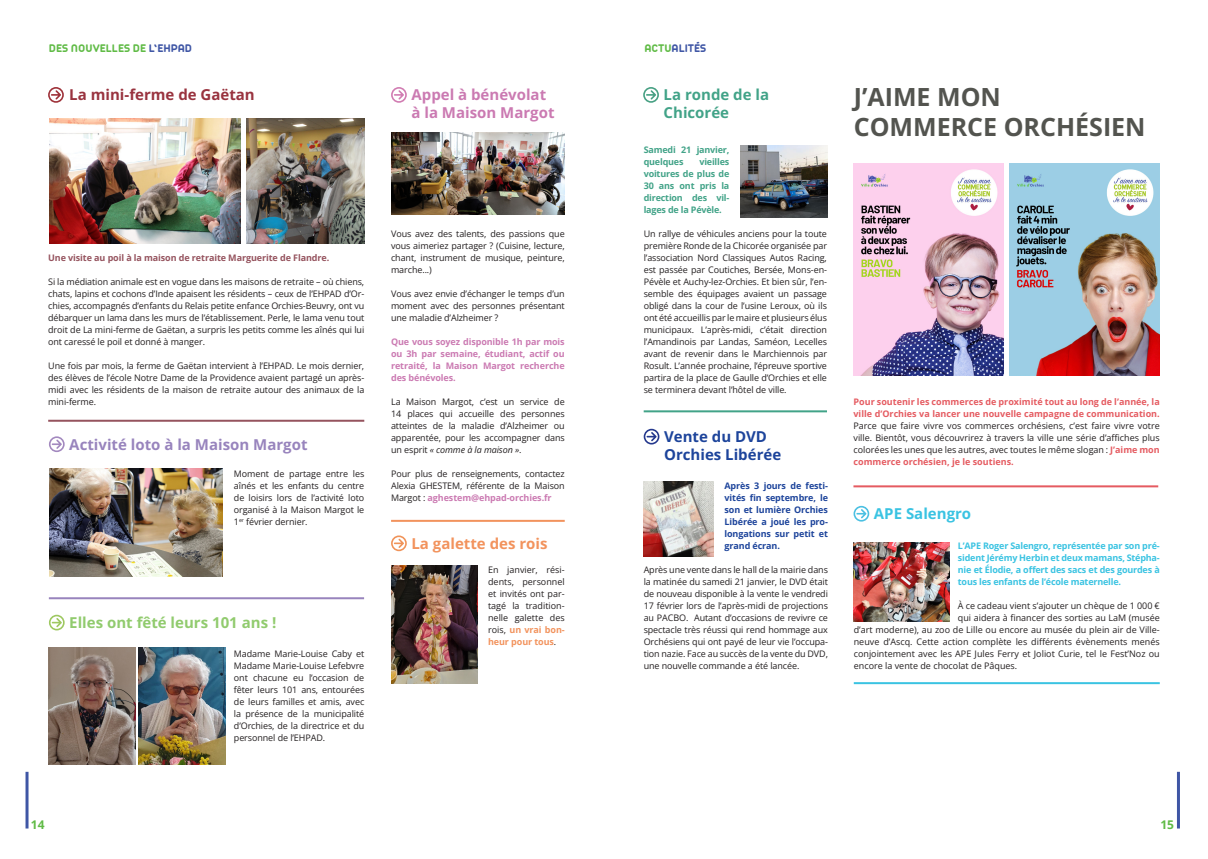
<style>
.page{position:relative;width:1208px;height:859px;background:#fff}
.page>*{position:absolute;margin:0;border:0;box-sizing:border-box;transform-origin:0 0}
.t1{font:700 25px "Open Sans";color:#53544f}
.t2{font:700 15px "Open Sans";color:#cb7ab2}
.t3{font:700 15px "Open Sans";color:#9884bd}
.t4{font:700 15px "Open Sans";color:#91cb6e}
.t5{font:700 15px "Open Sans";color:#1d449b}
.t6{font:700 15px "Open Sans";color:#99333f}
.t7{font:700 15px "Open Sans";color:#42a388}
.t8{font:700 15px "Open Sans";color:#f2935d}
.t9{font:700 15px "Open Sans";color:#3ac3e2}
.t10{font:700 12px "Arista Pro Trial";color:#60bb46}
.t11{font:700 12px "Arista Pro Trial";color:#3f56a5}
.t12{font:700 12px "Open Sans";color:#60bb46}
.t13{font:9px/12px "Open Sans";letter-spacing:-.01em;color:#231f20;text-align:justify}
.t14{font:700 9px/12px "Open Sans";letter-spacing:-.02em;color:#3ac3e2;text-align:justify}
.t15{font:700 9px/12px "Open Sans";letter-spacing:-.01em;color:#1d449b;text-align:justify}
.t16{font:700 9px/12px "Open Sans";letter-spacing:-.01em;color:#cb7ab2;text-align:justify}
.t17{font:700 9px/12px "Open Sans";letter-spacing:-.02em;color:#42a388}
.t18{font:700 9px "Open Sans";letter-spacing:-.01em;color:#95535e}
.s1{color:#3f56a5}
.s2{font-style:italic}
.s3{font-weight:700;color:#cb7ab2}
.s4{font-weight:700;color:#f2935d}
.s5{color:#60bb46}
.s6{font-weight:700;color:#e55b61}
</style>
<div class="page">
<hr style="left:1177px;top:772px;width:3px;height:56px;background:#3f56a5">
<hr style="left:26px;top:772px;width:3px;height:56px;background:#3f56a5">
<img style="left:391px;top:132px;width:174px;height:82px">
<img style="left:49px;top:469px;width:174px;height:108px">
<hr style="left:391px;top:520px;width:174px;height:2px;background:#f2935d">
<hr style="left:643px;top:410px;width:184px;height:2px;background:#42a388">
<hr style="left:853px;top:682px;width:306px;height:2px;background:#3ac3e2">
<hr style="left:49px;top:597px;width:315px;height:2px;background:#9884bd">
<hr style="left:48px;top:420px;width:316px;height:2px;background:#95535e">
<img style="left:49px;top:119px;width:191px;height:125px">
<img style="left:391px;top:565px;width:87px;height:118px">
<img style="left:48px;top:647px;width:87px;height:118px">
<img style="left:138px;top:647px;width:87px;height:118px">
<img style="left:740px;top:146px;width:87px;height:72px">
<svg style="left:49px;top:436px;width:16px;height:16px"></svg>
<svg style="left:49px;top:615px;width:16px;height:15px"></svg>
<svg style="left:643px;top:87px;width:16px;height:16px"></svg>
<svg style="left:391px;top:535px;width:16px;height:16px"></svg>
<svg style="left:643px;top:429px;width:16px;height:15px"></svg>
<svg style="left:391px;top:87px;width:16px;height:16px"></svg>
<svg style="left:853px;top:506px;width:16px;height:16px"></svg>
<img style="left:246px;top:119px;width:118px;height:125px">
<hr style="left:853px;top:485px;width:305px;height:2px;background:#e55b61">
<img style="left:853px;top:163px;width:151px;height:213px">
<img style="left:1009px;top:163px;width:150px;height:213px">
<img style="left:643px;top:482px;width:70px;height:74px">
<svg style="left:48px;top:87px;width:16px;height:16px"></svg>
<img style="left:853px;top:542px;width:96px;height:79px">
<p class="t10" style="left:49px;top:41px;width:144px">DES NOUVELLES DE <span class="s1">L’EHPAD</span></p>
<p class="t6" style="left:69px;top:85px;width:187px">La mini-ferme de Gaëtan</p>
<p class="t2" style="left:411px;top:85px;width:136px">Appel à bénévolat</p>
<p class="t2" style="left:411px;top:103px;width:145px">à la Maison Margot</p>
<p class="t18" style="left:48px;top:251px;width:282px">Une visite au poil à la maison de retraite Marguerite de Flandre.</p>
<p class="t13" style="left:48px;top:275px;width:318px">Si la médiation animale est en vogue dans les maisons de retraite – où chiens, chats, lapins et cochons d’Inde apaisent les résidents – ceux de l’EHPAD d’Or&shy;chies, accompagnés d’enfants du Relais petite enfance Orchies-Beuvry, ont vu débarquer un lama dans les murs de l’établissement. Perle, le lama venu tout droit de La mini-ferme de Gaëtan, a surpris les petits comme les aînés qui lui ont caressé le poil et donné à manger.</p>
<p class="t13" style="left:48px;top:359px;width:318px">Une fois par mois, la ferme de Gaëtan intervient à l’EHPAD. Le mois dernier, des élèves de l’école Notre Dame de la Providence avaient partagé un après&shy;midi avec les résidents de la maison de retraite autour des animaux de la mini-ferme.</p>
<p class="t3" style="left:69px;top:434px;width:240px">Activité loto à la Maison Margot</p>
<p class="t13" style="left:234px;top:467px;width:132px">Moment de partage entre les aînés et les enfants du centre de loisirs lors de l’activité loto organisé à la Maison Margot le 1<sup>er</sup> février dernier.</p>
<p class="t4" style="left:69px;top:612px;width:208px">Elles ont fêté leurs 101 ans !</p>
<p class="t13" style="left:234px;top:647px;width:132px">Madame Marie-Louise Caby et Madame Marie-Louise Lefebvre ont chacune eu l’occasion de fêter leurs 101 ans, entourées de leurs familles et amis, avec la présence de la municipalité d’Orchies, de la directrice et du personnel de l’EHPAD.</p>
<p class="t13" style="left:391px;top:227px;width:175px">Vous avez des talents, des passions que vous aimeriez partager ? (Cuisine, lecture, chant, instrument de musique, peinture, marche...)</p>
<p class="t13" style="left:391px;top:287px;width:175px">Vous avez envie d’échanger le temps d’un moment avec des personnes présentant une maladie d’Alzheimer ?</p>
<p class="t16" style="left:391px;top:335px;width:175px">Que vous soyez disponible 1h par mois ou 3h par semaine, étudiant, actif ou retraité, la Maison Margot recherche des bénévoles.</p>
<p class="t13" style="left:391px;top:395px;width:175px">La Maison Margot, c’est un service de 14 places qui accueille des personnes atteintes de la maladie d’Alzheimer ou apparentée, pour les accompagner dans un esprit <span class="s2">« comme à la maison »</span>.</p>
<p class="t13" style="left:391px;top:467px;width:175px">Pour plus de renseignements, contactez Alexia GHESTEM, référente de la Maison Margot : <span class="s3">aghestem@ehpad-orchies.fr</span></p>
<p class="t8" style="left:411px;top:533px;width:138px">La galette des rois</p>
<p class="t13" style="left:488px;top:563px;width:78px">En janvier, rési&shy;dents, personnel et invités ont par&shy;tagé la tradition&shy;nelle galette des rois, <span class="s4">un vrai bon&shy;heur pour tous</span>.</p>
<p class="t11" style="left:644px;top:41px;width:64px"><span class="s5">ACTU</span>ALITÉS</p>
<p class="t7" style="left:663px;top:85px;width:107px">La ronde de la</p>
<p class="t7" style="left:663px;top:103px;width:67px">Chicorée</p>
<p class="t17" style="left:643px;top:143px;width:87px">Samedi 21 janvier, quelques</p>
<p class="t17" style="left:643px;top:155px;width:87px;text-align:justify;text-indent:56px">vieilles voitures de plus de 30 ans ont pris la direction des vil&shy;lages de la Pévèle.</p>
<p class="t13" style="left:643px;top:227px;width:185px">Un rallye de véhicules anciens pour la toute première Ronde de la Chicorée organisée par l’association Nord Classiques Autos Racing, est passée par Coutiches, Bersée, Mons-en-Pévèle et Auchy-lez-Orchies. Et bien sûr, l’en&shy;semble des équipages avaient un passage obligé dans la cour de l’usine Leroux, où ils ont été accueillis par le maire et plusieurs élus municipaux. L’après-midi, c’était direction l’Amandinois par Landas, Saméon, Lecelles avant de revenir dans le Marchiennois par Rosult. L’année prochaine, l’épreuve sportive partira de la place de Gaulle d’Orchies et elle se terminera devant l’hôtel de ville.</p>
<p class="t5" style="left:664px;top:426px;width:104px">Vente du DVD</p>
<p class="t5" style="left:664px;top:444px;width:119px">Orchies Libérée</p>
<p class="t15" style="left:724px;top:479px;width:105px">Après 3 jours de festi&shy;vités fin septembre, le son et lumière Orchies Libérée a joué les pro&shy;longations sur petit et grand écran.</p>
<p class="t13" style="left:643px;top:563px;width:186px">Après une vente dans le hall de la mairie dans la matinée du samedi 21 janvier, le DVD était de nouveau disponible à la vente le vendredi 17 février lors de l’après-midi de projections au PACBO. Autant d’occasions de revivre ce spectacle très réussi qui rend hommage aux Orchésiens qui ont payé de leur vie l’occupa&shy;tion nazie. Face au succès de la vente du DVD, une nouvelle commande a été lancée.</p>
<p class="t1" style="left:853px;top:80px;width:149px">J’AIME MON</p>
<p class="t1" style="left:853px;top:110px;width:293px">COMMERCE ORCHÉSIEN</p>
<p class="t13" style="left:853px;top:395px;width:308px"><span class="s6">Pour soutenir les commerces de proximité tout au long de l’année, la ville d’Orchies va lancer une nouvelle campagne de communication.<br></span>Parce que faire vivre vos commerces orchésiens, c’est faire vivre votre ville. Bientôt, vous découvrirez à travers la ville une série d’affiches plus colorées les unes que les autres, avec toutes le même slogan : <span class="s6">J’aime mon commerce orchésien, je le soutiens.</span></p>
<p class="t9" style="left:874px;top:503px;width:99px">APE Salengro</p>
<p class="t14" style="left:958px;top:539px;width:203px">L’APE Roger Salengro, représentée par son pré&shy;sident Jérémy Herbin et deux mamans, Stépha&shy;nie et Élodie, a offert des sacs et des gourdes à tous les enfants de l’école maternelle.</p>
<p class="t13" style="left:958px;top:599px;width:203px">À ce cadeau vient s’ajouter un chèque de 1 000 €</p>
<p class="t13" style="left:958px;top:611px;width:203px">qui aidera à financer des sorties au LaM (musée</p>
<p class="t13" style="left:853px;top:623px;width:307px">d’art moderne), au zoo de Lille ou encore au musée du plein air de Ville-</p>
<p class="t13" style="left:853px;top:635px;width:307px">neuve d’Ascq. Cette action complète les différents évènements menés</p>
<p class="t13" style="left:853px;top:647px;width:307px">conjointement avec les APE Jules Ferry et Joliot Curie, tel le Fest’Noz ou</p>
<p class="t13" style="left:853px;top:659px;width:165px">encore la vente de chocolat de Pâques.</p>
<h3 class="t12" style="left:31px;top:816px;width:15px">14</h3>
<h3 class="t12" style="left:1160px;top:816px;width:15px">15</h3>
</div>
